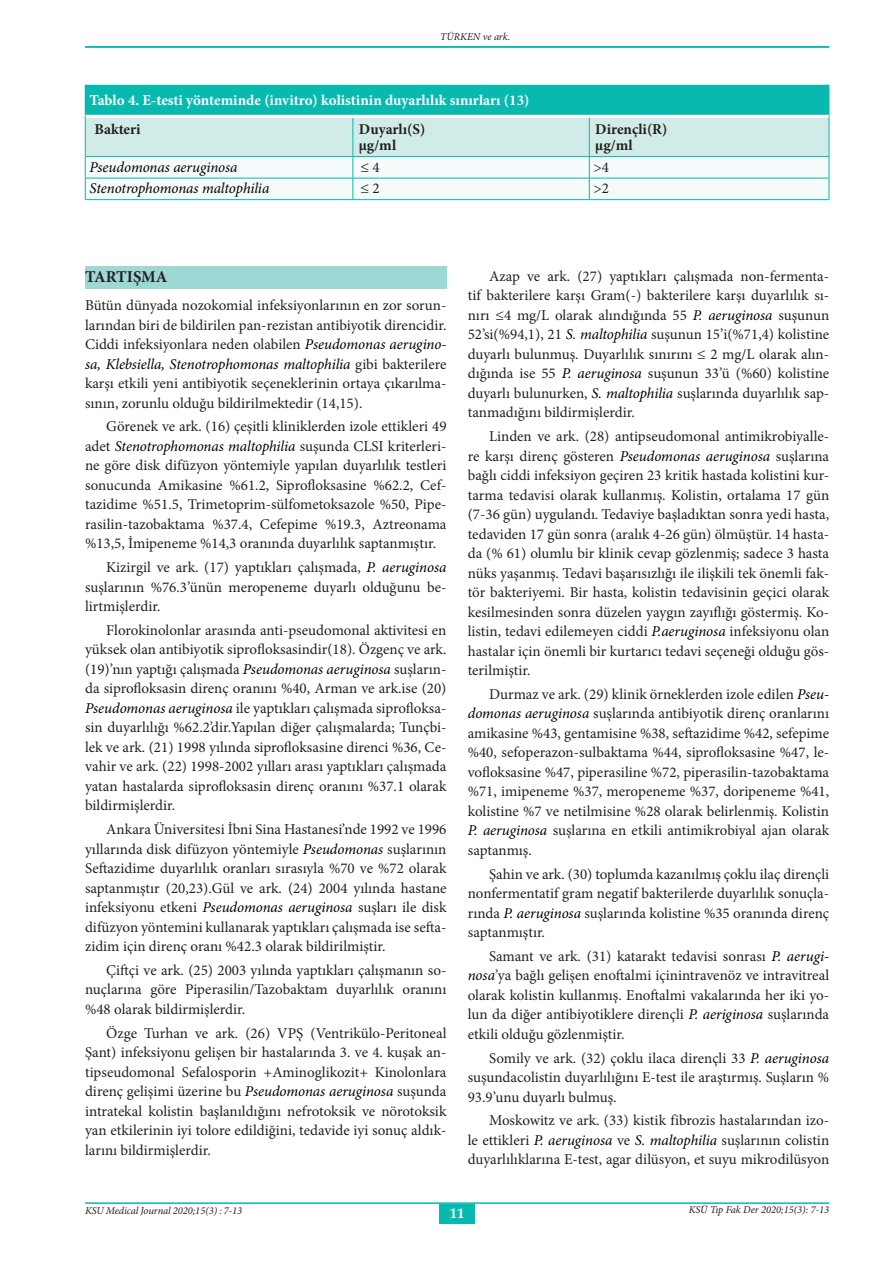
<style>
.page{position:relative;width:893px;height:1263px;background:#fff}
.page>*{position:absolute;margin:0;border:0;box-sizing:border-box;transform-origin:0 0}
.t1{font:700 16.5px "Minion Pro";color:#231f20}
.t2{font:15px/19.5px "Minion Pro";color:#231f20;text-align:justify}
.t3{font:700 15px "Minion Pro";color:#fff}
.t4{font:italic 15px "Minion Pro";letter-spacing:-.005em;color:#000001}
.t5{font:700 15px/16.5px "Minion Pro";color:#231f20}
.t6{font:700 14.4px "Palatino Linotype";color:#fff}
.t7{font:italic 10.5px "Minion Pro";color:#231f20}
.s1{font-style:italic;color:#000001}
</style>
<div class="page">
<hr style="left:85px;top:46px;width:744px;height:2px;background:#08b9af">
<hr style="left:85px;top:1202px;width:744px;height:2px;background:#08b9af">
<div style="left:440px;top:1204px;width:35px;height:19px;background:#08b9af"></div>
<div style="left:85px;top:266px;width:361px;height:23px;background:#9ed8d4"></div>
<div style="left:85px;top:85px;width:744px;height:31px;background:#08b9af"></div>
<hr style="left:829px;top:85px;width:1px;height:31px;background:#08b9af">
<svg style="left:85px;top:118px;width:745px;height:82px"></svg>
<hr style="left:85px;top:199px;width:268px;height:1px;background:#08b9af">
<hr style="left:353px;top:199px;width:236px;height:1px;background:#08b9af">
<hr style="left:589px;top:199px;width:240px;height:1px;background:#08b9af">
<hr style="left:85px;top:115px;width:268px;height:3px;background:#fff">
<hr style="left:353px;top:115px;width:236px;height:3px;background:#fff">
<hr style="left:589px;top:115px;width:240px;height:3px;background:#fff">
<hr style="left:85px;top:116px;width:1px;height:40px;background:#08b9af">
<hr style="left:829px;top:116px;width:1px;height:40px;background:#08b9af">
<hr style="left:85px;top:156px;width:268px;height:1px;background:#08b9af">
<hr style="left:353px;top:156px;width:236px;height:1px;background:#08b9af">
<hr style="left:589px;top:156px;width:240px;height:1px;background:#08b9af">
<p class="t7" style="left:440px;top:29px;width:71px">TÜRKEN ve ark.</p>
<p class="t3" style="left:90px;top:89px;width:441px">Tablo 4. E-testi yönteminde (invitro) kolistinin duyarlılık sınırları (13)</p>
<p class="t5" style="left:95px;top:120px;width:48px">Bakteri</p>
<p class="t5" style="left:359px;top:120px;width:68px">Duyarlı(S) μg/ml</p>
<p class="t5" style="left:595px;top:120px;width:74px">Dirençli(R) μg/ml</p>
<p class="t4" style="left:90px;top:157px;width:150px">Pseudomonas aeruginosa</p>
<p class="t2" style="left:361px;top:157px;width:21px">≤ 4</p>
<p class="t2" style="left:594px;top:157px;width:17px">&gt;4</p>
<p class="t4" style="left:90px;top:178px;width:181px">Stenotrophomonas maltophilia</p>
<p class="t2" style="left:361px;top:179px;width:21px">≤ 2</p>
<p class="t2" style="left:594px;top:179px;width:17px">&gt;2</p>
<p class="t1" style="left:85px;top:265px;width:84px">TARTIŞMA</p>
<p class="t2" style="left:85px;top:296px;width:363px">Bütün dünyada nozokomial infeksiyonlarının en zor sorun&shy;larından biri de bildirilen pan-rezistan antibiyotik direncidir.<br>Ciddi infeksiyonlara neden olabilen <span class="s1">Pseudomonas aerugino&shy;sa, Klebsiella, Stenotrophomonas maltophilia</span> gibi bakterilere karşı etkili yeni antibiyotik seçeneklerinin ortaya çıkarılma&shy;sının, zorunlu olduğu bildirilmektedir (14,15).</p>
<p class="t2" style="left:85px;top:417px;width:363px;text-indent:21px">Görenek ve ark. (16) çeşitli kliniklerden izole ettikleri 49 adet <span class="s1">Stenotrophomonas maltophilia</span> suşunda CLSI kriterleri&shy;ne göre disk difüzyon yöntemiyle yapılan duyarlılık testleri sonucunda Amikasine %61.2, Siprofloksasine %62.2, Cef&shy;tazidime %51.5, Trimetoprim-sülfometoksazole %50, Pipe&shy;rasilin-tazobaktama %37.4, Cefepime %19.3, Aztreonama %13,5, İmipeneme %14,3 oranında duyarlılık saptanmıştır.</p>
<p class="t2" style="left:85px;top:558px;width:363px;text-indent:21px">Kizirgil ve ark. (17) yaptıkları çalışmada, <span class="s1">P. aeruginosa </span>suşlarının %76.3’ünün meropeneme duyarlı olduğunu be&shy;lirtmişlerdir.</p>
<p class="t2" style="left:85px;top:620px;width:363px;text-indent:21px">Florokinolonlar arasında anti-pseudomonal aktivitesi en yüksek olan antibiyotik siprofloksasindir(18). Özgenç ve ark. (19)’nın yaptığı çalışmada <span class="s1">Pseudomonas aeruginosa</span> suşların&shy;da siprofloksasin direnç oranını %40, Arman ve ark.ise (20)<br><span class="s1">Pseudomonas aeruginosa</span> ile yaptıkları çalışmada siprofloksa&shy;sin duyarlılığı %62.2’dir.Yapılan diğer çalışmalarda; Tunçbi&shy;lek ve ark. (21) 1998 yılında siprofloksasine direnci %36, Ce&shy;vahir ve ark. (22) 1998-2002 yılları arası yaptıkları çalışmada yatan hastalarda siprofloksasin direnç oranını %37.1 olarak bildirmişlerdir.</p>
<p class="t2" style="left:85px;top:820px;width:363px;text-indent:21px">Ankara Üniversitesi İbni Sina Hastanesi’nde 1992 ve 1996 yıllarında disk difüzyon yöntemiyle <span class="s1">Pseudomonas</span> suşlarının Seftazidime duyarlılık oranları sırasıyla %70 ve %72 olarak saptanmıştır (20,23).Gül ve ark. (24) 2004 yılında hastane infeksiyonu etkeni <span class="s1">Pseudomonas aeruginosa</span> suşları ile disk difüzyon yöntemini kullanarak yaptıkları çalışmada ise sefta&shy;zidim için direnç oranı %42.3 olarak bildirilmiştir.</p>
<p class="t2" style="left:85px;top:960px;width:363px;text-indent:21px">Çiftçi ve ark. (25) 2003 yılında yaptıkları çalışmanın so&shy;nuçlarına göre Piperasilin/Tazobaktam duyarlılık oranını %48 olarak bildirmişlerdir.</p>
<p class="t2" style="left:85px;top:1023px;width:363px;text-indent:21px">Özge Turhan ve ark. (26) VPŞ (Ventrikülo-Peritoneal Şant) infeksiyonu gelişen bir hastalarında 3. ve 4. kuşak an&shy;tipseudomonal Sefalosporin +Aminoglikozit+ Kinolonlara direnç gelişimi üzerine bu <span class="s1">Pseudomonas aeruginosa</span> suşunda intratekal kolistin başlanıldığını nefrotoksik ve nörotoksik yan etkilerinin iyi tolore edildiğini, tedavide iyi sonuç aldık&shy;larını bildirmişlerdir.</p>
<p class="t2" style="left:468px;top:266px;width:363px;text-indent:21px">Azap ve ark. (27) yaptıkları çalışmada non-fermenta&shy;tif bakterilere karşı Gram(-) bakterilere karşı duyarlılık sı&shy;nırı ≤4 mg/L olarak alındığında 55 <span class="s1">P. aeruginosa</span> suşunun 52’si(%94,1), 21 <span class="s1">S. maltophilia</span> suşunun 15’i(%71,4) kolistine duyarlı bulunmuş. Duyarlılık sınırını ≤ 2 mg/L olarak alın&shy;dığında ise 55 <span class="s1">P. aeruginosa</span> suşunun 33’ü (%60) kolistine duyarlı bulunurken, <span class="s1">S. maltophilia</span> suşlarında duyarlılık sap&shy;tanmadığını bildirmişlerdir.</p>
<p class="t2" style="left:468px;top:427px;width:363px;text-indent:21px">Linden ve ark. (28) antipseudomonal antimikrobiyalle&shy;re karşı direnç gösteren <span class="s1">Pseudomonas aeruginosa</span> suşlarına bağlı ciddi infeksiyon geçiren 23 kritik hastada kolistini kur&shy;tarma tedavisi olarak kullanmış. Kolistin, ortalama 17 gün (7-36 gün) uygulandı. Tedaviye başladıktan sonra yedi hasta, tedaviden 17 gün sonra (aralık 4-26 gün) ölmüştür. 14 hasta&shy;da (% 61) olumlu bir klinik cevap gözlenmiş; sadece 3 hasta nüks yaşanmış. Tedavi başarısızlığı ile ilişkili tek önemli fak&shy;tör bakteriyemi. Bir hasta, kolistin tedavisinin geçici olarak kesilmesinden sonra düzelen yaygın zayıflığı göstermiş. Ko&shy;listin, tedavi edilemeyen ciddi <span class="s1">P.aeruginosa</span> infeksiyonu olan hastalar için önemli bir kurtarıcı tedavi seçeneği olduğu gös&shy;terilmiştir.</p>
<p class="t2" style="left:468px;top:684px;width:363px;text-indent:21px">Durmaz ve ark. (29) klinik örneklerden izole edilen <span class="s1">Pseu&shy;domonas aeruginosa</span> suşlarında antibiyotik direnç oranlarını amikasine %43, gentamisine %38, seftazidime %42, sefepime %40, sefoperazon-sulbaktama %44, siprofloksasine %47, le&shy;vofloksasine %47, piperasiline %72, piperasilin-tazobaktama %71, imipeneme %37, meropeneme %37, doripeneme %41, kolistine %7 ve netilmisine %28 olarak belirlenmiş. Kolistin <span class="s1">P. aeruginosa</span> suşlarına en etkili antimikrobiyal ajan olarak saptanmış.</p>
<p class="t2" style="left:468px;top:864px;width:363px;text-indent:21px">Şahin ve ark. (30) toplumda kazanılmış çoklu ilaç dirençli nonfermentatif gram negatif bakterilerde duyarlılık sonuçla&shy;rında <span class="s1">P. aeruginosa</span> suşlarında kolistine %35 oranında direnç saptanmıştır.</p>
<p class="t2" style="left:468px;top:946px;width:363px;text-indent:21px">Samant ve ark. (31) katarakt tedavisi sonrası <span class="s1">P. aerugi&shy;nosa</span>’ya bağlı gelişen enoftalmi içinintravenöz ve intravitreal olarak kolistin kullanmış. Enoftalmi vakalarında her iki yo&shy;lun da diğer antibiyotiklere dirençli <span class="s1">P. aeriginosa</span> suşlarında etkili olduğu gözlenmiştir.</p>
<p class="t2" style="left:468px;top:1048px;width:363px;text-indent:21px">Somily ve ark. (32) çoklu ilaca dirençli 33 <span class="s1">P. aeruginosa </span>suşundacolistin duyarlılığını E-test ile araştırmış. Suşların % 93.9’unu duyarlı bulmuş.</p>
<p class="t2" style="left:468px;top:1111px;width:363px;text-indent:21px">Moskowitz ve ark. (33) kistik fibrozis hastalarından izo&shy;le ettikleri <span class="s1">P. aeruginosa</span> ve <span class="s1">S. maltophilia</span> suşlarının colistin duyarlılıklarına E-test, agar dilüsyon, et suyu mikrodilüsyon</p>
<p class="t7" style="left:85px;top:1203px;width:159px">KSU Medical Journal 2020;15(3) : 7-13</p>
<p class="t6" style="left:450px;top:1203px;width:16px">11</p>
<p class="t7" style="left:689px;top:1203px;width:142px">KSÜ Tıp Fak Der 2020;15(3): 7-13</p>
</div>
